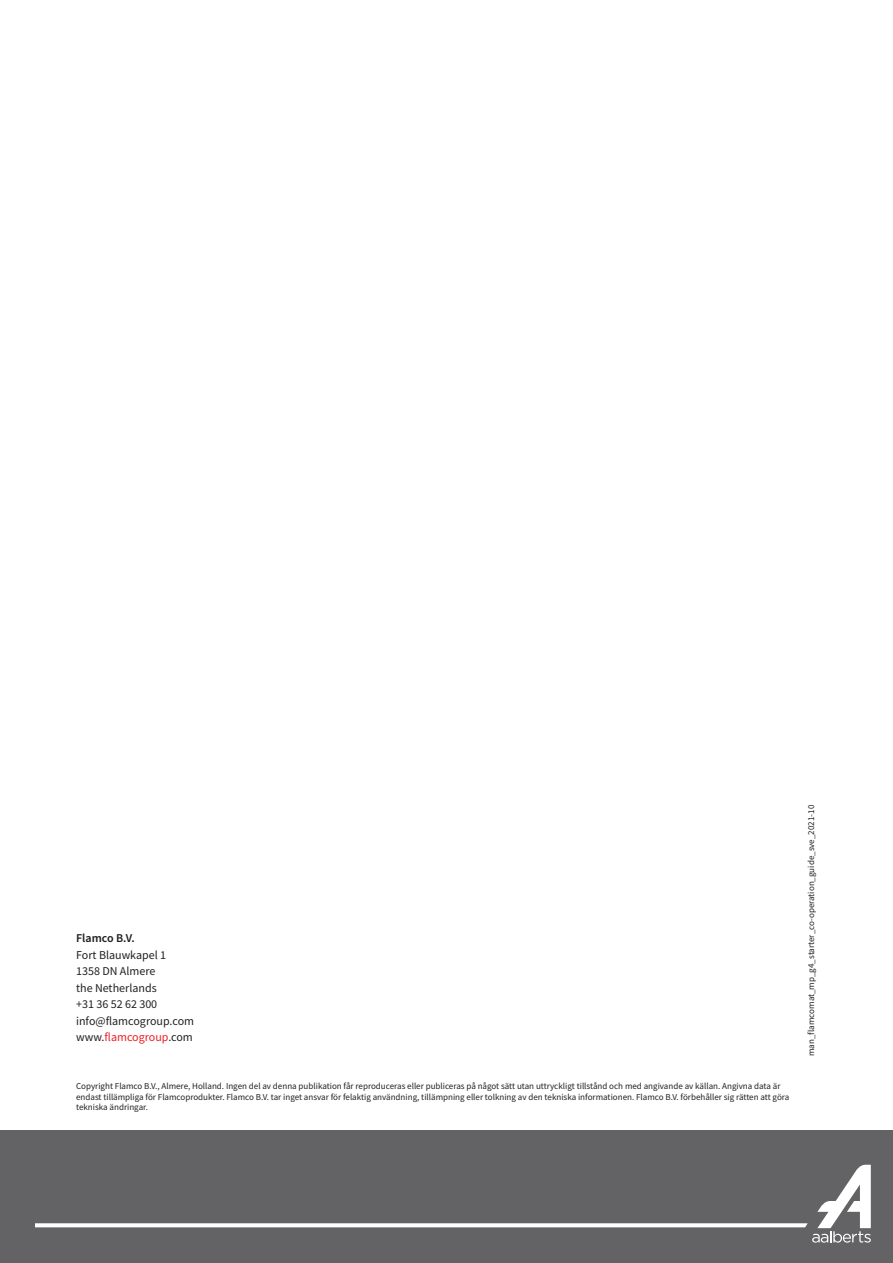
<style>
.page{position:relative;width:893px;height:1263px;background:#fff}
.page>*{position:absolute;margin:0;border:0;box-sizing:border-box;transform-origin:0 0}
.t1{font:12px/16.5px "Source Sans Pro";color:#231f20}
.t2{font:600 12px "Source Sans Pro";color:#231f20}
.t3{font:9px/10.5px "Source Sans Pro";color:#231f20}
.s1{color:#ee1d23}
</style>
<div class="page">
<div style="left:0;top:1130px;width:893px;height:133px;background:#636366"></div>
<svg style="left:36px;top:1165px;width:835px;height:77px"></svg>
<h1 class="t2" style="left:76px;top:930px;width:60px">Flamco B.V.</h1>
<h1 class="t1" style="left:76px;top:946px;width:120px">Fort Blauwkapel 1<br>1358 DN Almere<br>the Netherlands<br>+31 36 52 62 300 info@flamcogroup.com www.<span class="s1">flamcogroup</span>.com</h1>
<p class="t3" style="left:76px;top:1081px;width:715px">Copyright Flamco B.V., Almere, Holland. Ingen del av denna publikation får reproduceras eller publiceras på något sätt utan uttryckligt tillstånd och med angivande av källan. Angivna data är endast tillämpliga för Flamcoprodukter. Flamco B.V. tar inget ansvar för felaktig användning, tillämpning eller tolkning av den tekniska informationen. Flamco B.V. förbehåller sig rätten att göra tekniska ändringar.</p>
<p class="t3" style="left:806px;top:1056px;width:253px;rotate:-90deg">man_flamcomat_mp_g4_starter_co-operation_guide_sve_2021-10</p>
</div>
